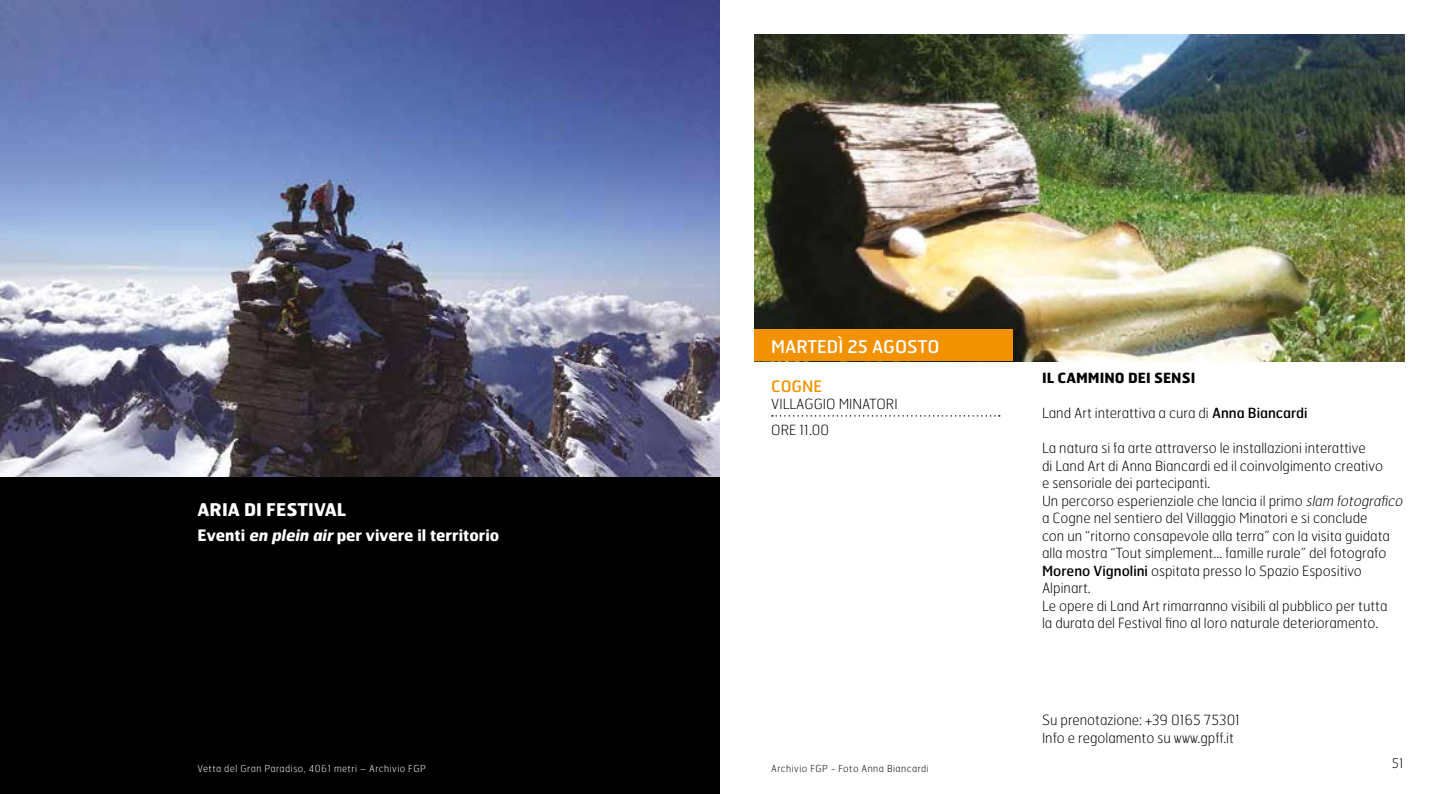
<style>
.page{position:relative;width:1439px;height:794px;background:#fff}
.page>*{position:absolute;margin:0;border:0;box-sizing:border-box;transform-origin:0 0}
.t1{font:17.5px "Hermes";color:#fff}
.t2{font:700 17.5px "Hermes";color:#fff}
.t3{font:700 15.75px "Hermes";color:#fff}
.t4{font:15.75px "Hermes";color:#f39200}
.t5{font:100 14px/17.5px "Hermes";color:#000}
.t6{font:700 14px "Hermes";color:#000}
.t7{font:100 13.12px "Hermes";color:#000}
.t8{font:100 9.62px "Hermes";letter-spacing:.05em;color:#fff}
.t9{font:100 9.62px "Hermes";letter-spacing:.05em;color:#000}
.s1{font-style:italic}
.s2{font-weight:400}
</style>
<div class="page">
<div style="left:0;top:464px;width:719px;height:330px;background:#000"></div>
<img style="left:0;top:0;width:719px;height:476px">
<img style="left:754px;top:35px;width:650px;height:326px">
<div style="left:754px;top:329px;width:258px;height:32px;background:#f39200"></div>
<svg style="left:772px;top:415px;width:227px;height:1px"></svg>
<p class="t2" style="left:197px;top:498px;width:12px">ARIA</p>
<p class="t2" style="left:244px;top:498px;width:33px">DI FESTIVAL</p>
<p class="t3" style="left:197px;top:525px;width:303px">EVENTI <span class="s1">en plein air</span> PER VIVERE IL TERRITORIO</p>
<p class="t1" style="left:771px;top:335px;width:170px">martedì 25 agosto</p>
<p class="t4" style="left:771px;top:376px;width:11px">COGNE</p>
<p class="t5" style="left:771px;top:391px;width:113px;line-height:25.4px">VI LLAGGIO MI NATORI ore 11.00</p>
<p class="t8" style="left:197px;top:762px;width:230px">Vetta del Gran Paradiso, 4061 metri – Archivio FGP</p>
<p class="t9" style="left:771px;top:762px;width:46px">Archivio fgp</p>
<p class="t9" style="left:831px;top:762px;width:100px">- Foto Anna Biancardi</p>
<p class="t6" style="left:1042px;top:369px;width:35px">IL CAMMINO</p>
<p class="t6" style="left:1128px;top:369px;width:8px">DEI</p>
<p class="t6" style="left:1154px;top:369px;width:9px">SENSI</p>
<p class="t5" style="left:1042px;top:404px;width:267px">Land Art interattiva a cura di <span class="s2">Anna Biancardi</span></p>
<p class="t5" style="left:1042px;top:439px;width:365px">La natura si fa arte attraverso le installazioni interattive<br>di Land Art di Anna Biancardi ed il coinvolgimento creativo<br>e sensoriale dei partecipanti.<br>U n percorso esperienziale che lancia il primo <span class="s1">slam fotografico </span>a Cogne nel sentiero del Villaggio Minatori e si conclude<br>con un “ritorno consapevole alla terra” con la visita guidata alla mostra “Tout simplement… famille rurale” del fotografo <span class="s2">Moreno Vignolini</span> ospitata presso lo Spazio Espositivo Alpinart.<br>Le opere di Land Art rimarranno visibili al pubblico per tutta<br>la durata del Festival fino al loro naturale deterioramento.</p>
<p class="t5" style="left:1042px;top:711px;width:199px">Su prenotazione: +39 0165 75301<br>I nfo e regolamento su www.gpff.it</p>
<p class="t7" style="left:1391px;top:755px;width:13px">51</p>
</div>
